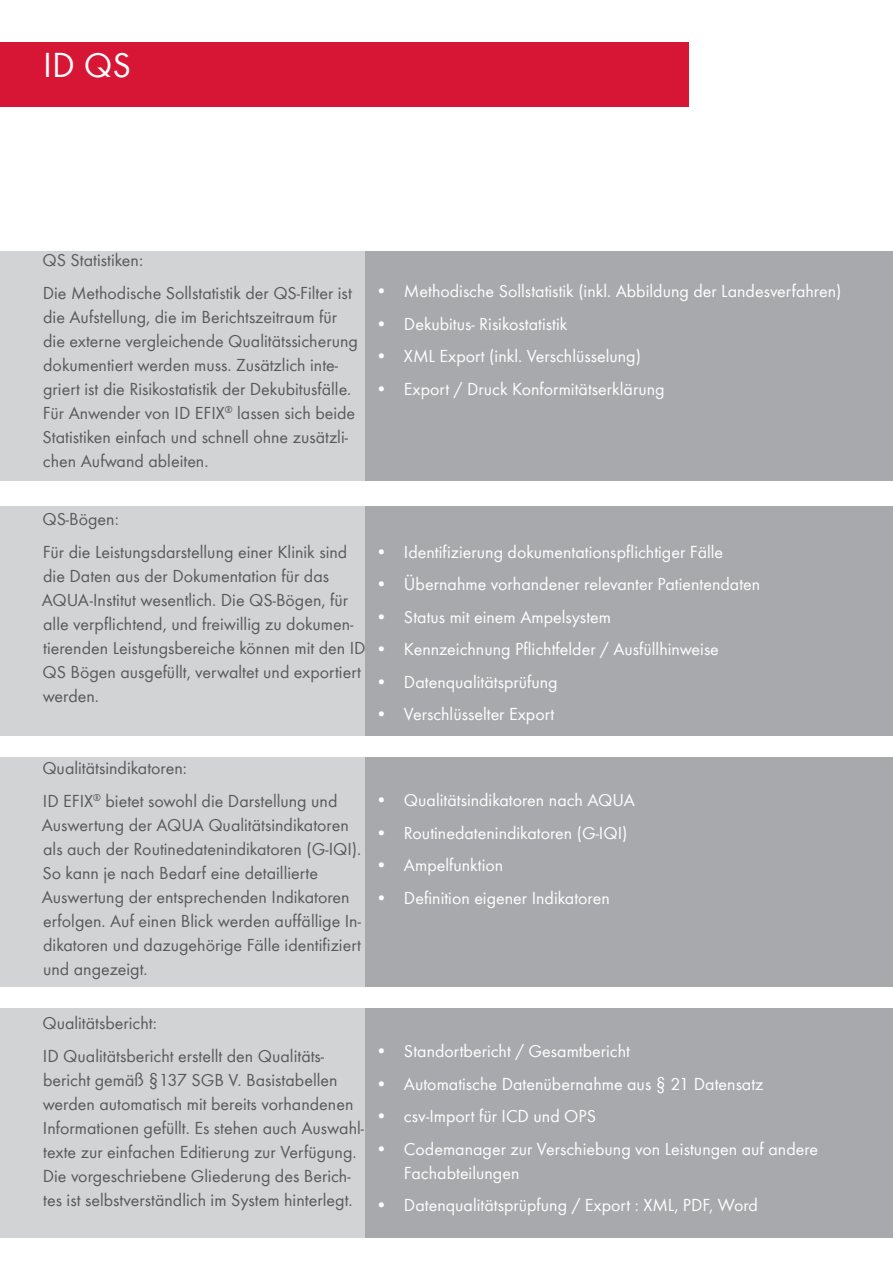
<style>
.page{position:relative;width:893px;height:1263px;background:#fff}
.page>*{position:absolute;margin:0;border:0;box-sizing:border-box;transform-origin:0 0}
.t1{font:36px "Futura TEE";color:#fff}
.t2{font:18px/24px "Futura TEE";color:#58595b}
.t3{font:18px/24px "Futura TEE";color:#fff}
</style>
<div class="page">
<div style="left:0;top:1008px;width:366px;height:229px;background:#d1d3d4"></div>
<div style="left:0;top:757px;width:366px;height:229px;background:#d1d3d4"></div>
<div style="left:0;top:506px;width:366px;height:230px;background:#d1d3d4"></div>
<div style="left:0;top:251px;width:366px;height:229px;background:#d1d3d4"></div>
<div style="left:0;top:43px;width:689px;height:64px;background:#d71635"></div>
<div style="left:366px;top:251px;width:527px;height:229px;background:#a7a9ac"></div>
<div style="left:366px;top:506px;width:527px;height:230px;background:#a7a9ac"></div>
<div style="left:366px;top:757px;width:527px;height:229px;background:#a7a9ac"></div>
<div style="left:366px;top:1008px;width:527px;height:229px;background:#a7a9ac"></div>
<h1 class="t1" style="left:43px;top:44px;width:89px">ID QS</h1>
<p class="t2" style="left:42px;top:244px;width:311px;line-height:32.5px">QS Statistiken:<br>Die Methodische Sollstatistik der QS-Filter ist</p>
<p class="t2" style="left:42px;top:304px;width:317px">die Aufstellung, die im Berichtszeitraum für die externe vergleichende Qualitätssicherung dokumentiert werden muss. Zusätzlich inte&shy;griert ist die Risikostatistik der Dekubitusfälle.<br>Für Anwender von ID EFIX<sup>®</sup> lassen sich beide Statistiken einfach und schnell ohne zusätzli&shy;chen Aufwand ableiten.</p>
<p class="t3" style="left:375px;top:279px;width:467px">• Methodische Sollstatistik (inkl. Abbildung der Landesverfahren)</p>
<p class="t3" style="left:375px;top:311px;width:193px">• Dekubitus- Risikostatistik</p>
<p class="t3" style="left:375px;top:344px;width:267px">• XML Export (inkl. Verschlüsselung)</p>
<p class="t3" style="left:375px;top:376px;width:291px">• Export / Druck Konformitätserklärung</p>
<p class="t2" style="left:42px;top:503px;width:306px;line-height:32.5px">QS-Bögen:<br>Für die Leistungsdarstellung einer Klinik sind</p>
<p class="t2" style="left:42px;top:564px;width:325px">die Daten aus der Dokumentation für das AQUA-Institut wesentlich. Die QS-Bögen, für alle verpflichtend, und freiwillig zu dokumen&shy;tierenden Leistungsbereiche können mit den ID QS Bögen ausgefüllt, verwaltet und exportiert werden.</p>
<p class="t3" style="left:375px;top:540px;width:349px">• Identifizierung dokumentationspflichtiger Fälle</p>
<p class="t3" style="left:375px;top:572px;width:386px">• Übernahme vorhandener relevanter Patientendaten</p>
<p class="t3" style="left:375px;top:605px;width:237px">• Status mit einem Ampelsystem</p>
<p class="t3" style="left:375px;top:637px;width:345px">• Kennzeichnung Pflichtfelder / Ausfüllhinweise</p>
<p class="t3" style="left:375px;top:670px;width:184px">• Datenqualitätsprüfung</p>
<p class="t3" style="left:375px;top:702px;width:181px">• Verschlüsselter Export</p>
<p class="t2" style="left:42px;top:752px;width:297px;line-height:32.5px">Qualitätsindikatoren:<br>ID EFIX<sup>®</sup> bietet sowohl die Darstellung und</p>
<p class="t2" style="left:42px;top:813px;width:321px">Auswertung der AQUA Qualitätsindikatoren als auch der Routinedatenindikatoren (G-IQI).<br>So kann je nach Bedarf eine detaillierte Auswertung der entsprechenden Indikatoren erfolgen. Auf einen Blick werden auffällige In&shy;dikatoren und dazugehörige Fälle identifiziert und angezeigt.</p>
<p class="t3" style="left:375px;top:788px;width:261px">• Qualitätsindikatoren nach AQUA</p>
<p class="t3" style="left:375px;top:820px;width:254px">• Routinedatenindikatoren (G-IQI)</p>
<p class="t3" style="left:375px;top:853px;width:129px">• Ampelfunktion</p>
<p class="t3" style="left:375px;top:885px;width:236px">• Definition eigener Indikatoren</p>
<p class="t2" style="left:42px;top:1007px;width:283px;line-height:32.5px">Qualitätsbericht:<br>ID Qualitätsbericht erstellt den Qualitäts-</p>
<p class="t2" style="left:43px;top:1067px;width:323px">bericht gemäß §137 SGB V. Basistabellen werden automatisch mit bereits vorhandenen Informationen gefüllt. Es stehen auch Auswahl&shy;texte zur einfachen Editierung zur Verfügung.<br>Die vorgeschriebene Gliederung des Berich&shy;tes ist selbstverständlich im System hinterlegt.</p>
<p class="t3" style="left:375px;top:1039px;width:256px">• Standortbericht / Gesamtbericht</p>
<p class="t3" style="left:375px;top:1071px;width:390px">• Automatische Datenübernahme aus § 21 Datensatz</p>
<p class="t3" style="left:375px;top:1104px;width:222px">• csv-Import für ICD und OPS</p>
<p class="t3" style="left:404px;top:1136px;width:416px;text-indent:-29px">• Codemanager zur Verschiebung von Leistungen auf andere<br>Fachabteilungen</p>
<p class="t3" style="left:375px;top:1193px;width:384px">• Datenqualitätsprüpfung / Export : XML, PDF, Word</p>
</div>
